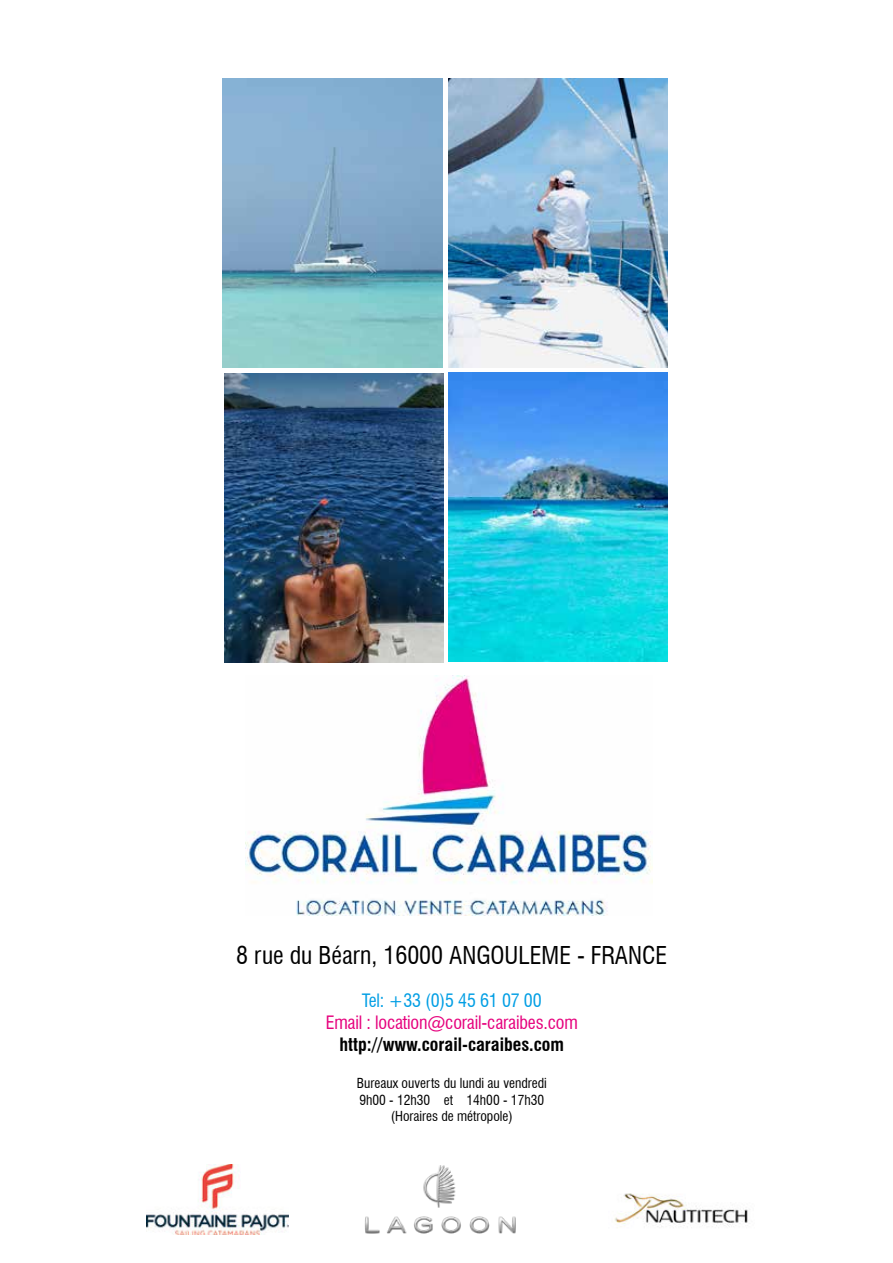
<style>
.page{position:relative;width:893px;height:1263px;background:#fff}
.page>*{position:absolute;margin:0;border:0;box-sizing:border-box;transform-origin:0 0}
.t1{font:condensed 24px "Swiss 721 BT";color:#000}
.t2{font:condensed 18px "Swiss 721 BT";letter-spacing:-.01em;color:#e6007d}
.t3{font:700 condensed 18px "Swiss 721 BT";color:#000}
.t4{font:condensed 18px "Swiss 721 BT";letter-spacing:-.01em;color:#009ee4}
.t5{font:condensed 13.5px/16.2px "Swiss 721 BT";color:#000;text-align:center}
</style>
<div class="page">
<img style="left:223px;top:79px;width:219px;height:289px">
<img style="left:448px;top:79px;width:219px;height:289px">
<img style="left:448px;top:372px;width:219px;height:289px">
<img style="left:245px;top:676px;width:408px;height:239px">
<img style="left:146px;top:1164px;width:143px;height:71px">
<img style="left:365px;top:1165px;width:151px;height:69px">
<img style="left:614px;top:1193px;width:134px;height:35px">
<img style="left:224px;top:373px;width:219px;height:289px">
<h1 class="t1" style="left:236px;top:946px;width:433px">8 rue du Béarn, 16000 ANGOULEME - FRANCE</h1>
<h2 class="t4" style="left:362px;top:993px;width:181px">Tel: +33 (0)5 45 61 07 00</h2>
<h2 class="t2" style="left:326px;top:1015px;width:254px">Email : location@corail-caraibes.com</h2>
<h2 class="t3" style="left:339px;top:1037px;width:226px">http://www.corail-caraibes.com</h2>
<p class="t5" style="left:357px;top:1076px;width:191px">Bureaux ouverts du lundi au vendredi<br>9h00 - 12h30 et 14h00 - 17h30 (Horaires de métropole)</p>
</div>
